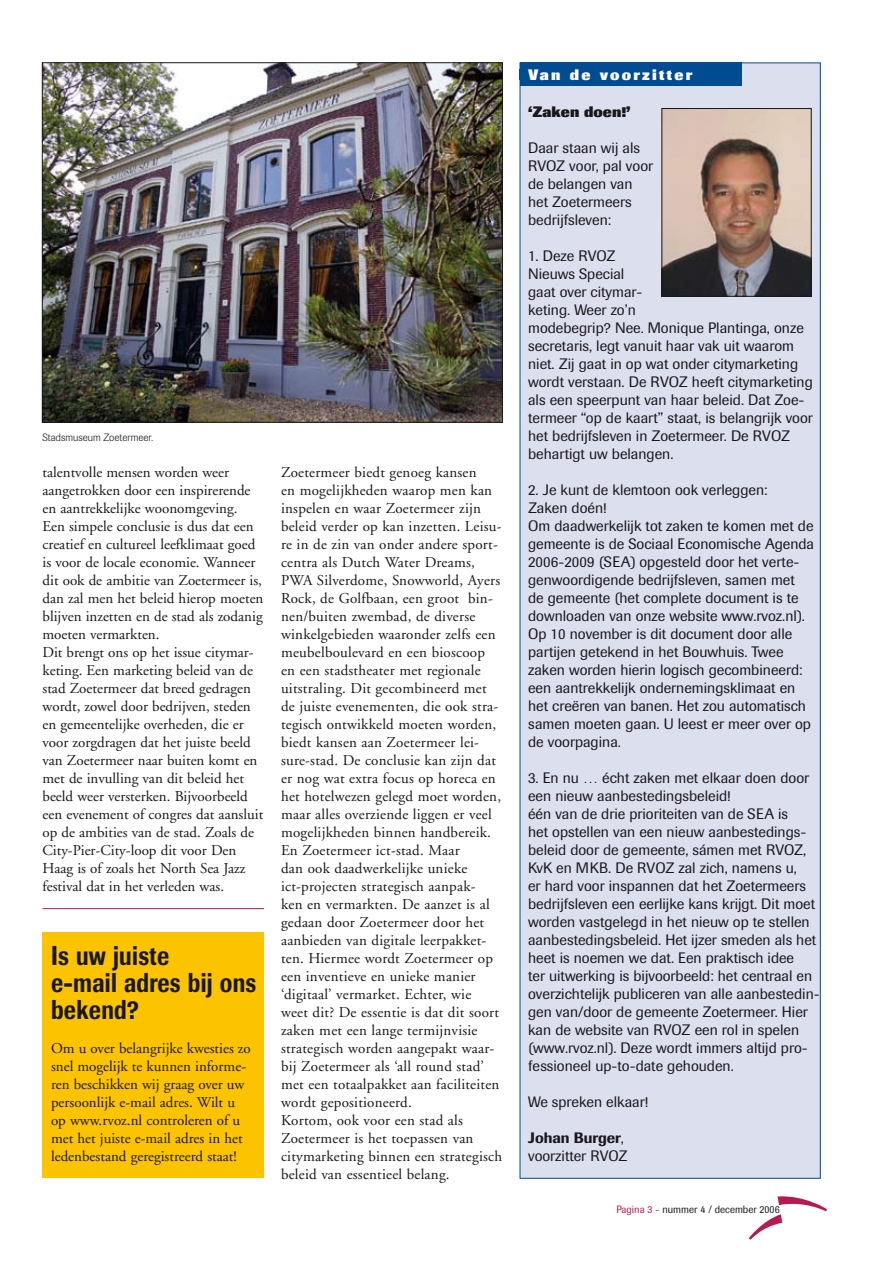
<style>
.page{position:relative;width:893px;height:1263px;background:#fff}
.page>*{position:absolute;margin:0;border:0;box-sizing:border-box;transform-origin:0 0}
.t1{font:500 27px/27px "Imago";letter-spacing:.015em;color:#1a171b;scale:.8 1}
.t2{font:15px/18px "Adobe Garamond";letter-spacing:.015em;color:#1a171b}
.t3{font:15px/18px "Imago";color:#1a171b}
.t4{font:800 15px "Imago";letter-spacing:.15em;color:#fff}
.t5{font:800 15px "Imago";color:#1a171b}
.t6{font:10.5px "Imago";color:#1a171b;scale:.95 1}
.t7{font:300 10.5px "Imago";color:#1a171b}
.s1{font-weight:500}
.s2{color:#b61a50}
</style>
<div class="page">
<svg style="left:749px;top:1196px;width:78px;height:44px"></svg>
<div style="left:520px;top:63px;width:300px;height:1115px;background:#dcdfee"></div>
<div style="left:520px;top:63px;width:221px;height:23px;background:#004c93"></div>
<img style="left:664px;top:110px;width:145px;height:185px">
<div style="left:662px;top:108px;width:149px;height:189px;border:1px solid #1a171b"></div>
<img style="left:44px;top:65px;width:457px;height:356px">
<div style="left:43px;top:932px;width:221px;height:246px;background:#fcc300"></div>
<hr style="left:43px;top:908px;width:221px;height:1px;background:#b61a50">
<p class="t7" style="left:43px;top:431px;width:112px">Stadsmuseum Zoetermeer.</p>
<p class="t2" style="left:43px;top:463px;width:222px">talentvolle mensen worden weer aangetrokken door een inspirerende en aantrekkelijke woonomgeving.<br>Een simpele conclusie is dus dat een creatief en cultureel leefklimaat goed is voor de locale economie. Wanneer dit ook de ambitie van Zoetermeer is, dan zal men het beleid hierop moeten blijven inzetten en de stad als zodanig moeten vermarkten.<br>Dit brengt ons op het issue citymar&shy;keting. Een marketing beleid van de stad Zoetermeer dat breed gedragen wordt, zowel door bedrijven, steden en gemeentelijke overheden, die er voor zorgdragen dat het juiste beeld van Zoetermeer naar buiten komt en met de invulling van dit beleid het beeld weer versterken. Bijvoorbeeld een evenement of congres dat aansluit op de ambities van de stad. Zoals de City-Pier-City-loop dit voor Den Haag is of zoals het North Sea Jazz festival dat in het verleden was.</p>
<p class="t2" style="left:281px;top:463px;width:223px">Zoetermeer biedt genoeg kansen<br>en mogelijkheden waarop men kan inspelen en waar Zoetermeer zijn beleid verder op kan inzetten. Leisu&shy;re in de zin van onder andere sport&shy;centra als Dutch Water Dreams, PWA Silverdome, Snowworld, Ayers Rock, de Golfbaan, een groot bin&shy;nen/buiten zwembad, de diverse winkelgebieden waaronder zelfs een meubelboulevard en een bioscoop en een stadstheater met regionale uitstraling. Dit gecombineerd met de juiste evenementen, die ook stra&shy;tegisch ontwikkeld moeten worden, biedt kansen aan Zoetermeer lei&shy;sure-stad. De conclusie kan zijn dat er nog wat extra focus op horeca en het hotelwezen gelegd moet worden, maar alles overziende liggen er veel mogelijkheden binnen handbereik.<br>En Zoetermeer ict-stad. Maar<br>dan ook daadwerkelijke unieke ict-projecten strategisch aanpak-<br>ken en vermarkten. De aanzet is al gedaan door Zoetermeer door het aanbieden van digitale leerpakket&shy;ten. Hiermee wordt Zoetermeer op een inventieve en unieke manier ‘digitaal’ vermarket. Echter, wie<br>weet dit? De essentie is dat dit soort zaken met een lange termijnvisie strategisch worden aangepakt waar&shy;bij Zoetermeer als ‘all round stad’ met een totaalpakket aan faciliteiten wordt gepositioneerd.<br>Kortom, ook voor een stad als Zoetermeer is het toepassen van citymarketing binnen een strategisch beleid van essentieel belang.</p>
<h1 class="t1" style="left:51px;top:942px;width:258px">Is uw juiste<br>e-mail adres bij ons bekend?</h1>
<p class="t2" style="left:51px;top:1039px;width:201px">Om u over belangrijke kwesties zo snel mogelijk te kunnen informe&shy;ren beschikken wij graag over uw persoonlijk e-mail adres. Wilt u op www.rvoz.nl controleren of u met het juiste e-mail adres in het ledenbestand geregistreerd staat!</p>
<p class="t4" style="left:528px;top:65px;width:166px">Van de voorzitter</p>
<p class="t5" style="left:528px;top:102px;width:104px">‘Zaken doen!’</p>
<p class="t3" style="left:528px;top:138px;width:127px">Daar staan wij als<br>RVOZ voor, pal voor de belangen van het Zoetermeers bedrijfsleven:</p>
<p class="t3" style="left:528px;top:246px;width:286px">1. Deze RVOZ<br>Nieuws Special<br>gaat over citymar-<br>keting. Weer zo’n<br>modebegrip? Nee. Monique Plantinga, onze secretaris, legt vanuit haar vak uit waarom niet. Zij gaat in op wat onder citymarketing wordt verstaan. De RVOZ heeft citymarketing als een speerpunt van haar beleid. Dat Zoe&shy;termeer “op de kaart” staat, is belangrijk voor het bedrijfsleven in Zoetermeer. De RVOZ behartigt uw belangen.</p>
<p class="t3" style="left:528px;top:480px;width:287px">2. Je kunt de klemtoon ook verleggen:<br>Zaken doén!<br>Om daadwerkelijk tot zaken te komen met de gemeente is de Sociaal Economische Agenda 2006-2009 (SEA) opgesteld door het verte&shy;genwoordigende bedrijfsleven, samen met<br>de gemeente (het complete document is te downloaden van onze website www.rvoz.nl).<br>Op 10 november is dit document door alle partijen getekend in het Bouwhuis. Twee zaken worden hierin logisch gecombineerd: een aantrekkelijk ondernemingsklimaat en het creëren van banen. Het zou automatisch samen moeten gaan. U leest er meer over op de voorpagina.</p>
<p class="t3" style="left:528px;top:768px;width:293px">3. En nu … écht zaken met elkaar doen door een nieuw aanbestedingsbeleid!<br>één van de drie prioriteiten van de SEA is<br>het opstellen van een nieuw aanbestedings&shy;beleid door de gemeente, sámen met RVOZ, KvK en MKB. De RVOZ zal zich, namens u,<br>er hard voor inspannen dat het Zoetermeers bedrijfsleven een eerlijke kans krijgt. Dit moet worden vastgelegd in het nieuw op te stellen aanbestedingsbeleid. Het ijzer smeden als het heet is noemen we dat. Een praktisch idee<br>ter uitwerking is bijvoorbeeld: het centraal en overzichtelijk publiceren van alle aanbestedin&shy;gen van/door de gemeente Zoetermeer. Hier kan de website van RVOZ een rol in spelen (www.rvoz.nl). Deze wordt immers altijd pro&shy;fessioneel up-to-date gehouden.</p>
<p class="t3" style="left:528px;top:1092px;width:121px">We spreken elkaar!</p>
<p class="t3" style="left:528px;top:1128px;width:101px"><span class="s1">Johan Burger</span>, voorzitter RVOZ</p>
<p class="t6" style="left:616px;top:1203px;width:174px"><span class="s2">Pagina -</span> nummer 4 / december 2006</p>
</div>
